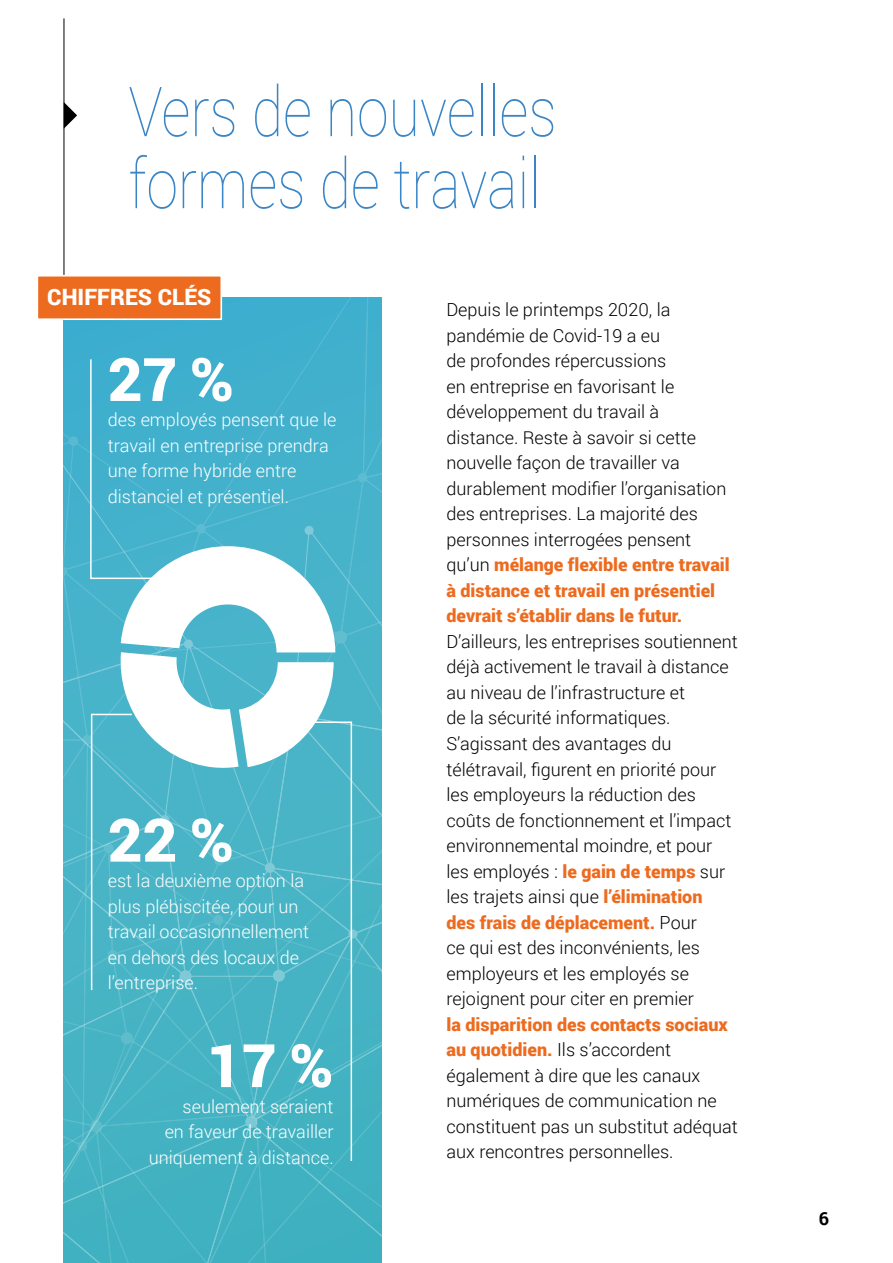
<style>
.page{position:relative;width:893px;height:1263px;background:#fff}
.page>*{position:absolute;margin:0;border:0;box-sizing:border-box;transform-origin:0 0}
.t1{font:100 69px/72px "Roboto";color:#3a85c6;scale:.83 1}
.t2{font:900 60px "Roboto";color:#fff}
.t3{font:900 22.5px "Roboto";color:#fff}
.t4{font:300 18px/25.5px "Roboto";color:#000}
.t5{font:300 18px/25.5px "Roboto";color:#fff}
.t6{font:700 18px "Roboto";color:#000}
.s1{font-weight:900;color:#ed6b1f}
</style>
<div class="page">
<hr style="left:64px;top:18px;width:1px;height:1245px;background:#000">
<svg style="left:64px;top:102px;width:13px;height:27px"></svg>
<div style="left:37px;top:276px;width:184px;height:43px;background:#ed6b1f"></div>
<div style="left:37px;top:275px;width:185px;height:45px;border:2px solid #fff"></div>
<svg style="left:64px;top:297px;width:318px;height:966px;background:#59b9ca"></svg>
<h1 class="t1" style="left:128px;top:73px;width:518px">Vers de nouvelles formes de travail</h1>
<p class="t3" style="left:47px;top:281px;width:166px">CHIFFRES CLÉS</p>
<h2 class="t2" style="left:108px;top:337px;width:128px">27 %</h2>
<p class="t5" style="left:108px;top:407px;width:230px">des employés pensent que le travail en entreprise prendra une forme hybride entre distanciel et présentiel.</p>
<h2 class="t2" style="left:108px;top:798px;width:128px">22 %</h2>
<p class="t5" style="left:108px;top:867px;width:203px">est la deuxième option la plus plébiscitée, pour un travail occasionnellement en dehors des locaux de l’entreprise.</p>
<h2 class="t2" style="left:207px;top:1023px;width:128px">17 %</h2>
<p class="t5" style="left:149px;top:1093px;width:186px;text-align:right">seulement seraient<br>en faveur de travailler uniquement à distance.</p>
<p class="t4" style="left:446px;top:297px;width:285px">Depuis le printemps 2020, la pandémie de Covid-19 a eu<br>de profondes répercussions<br>en entreprise en favorisant le développement du travail à distance. Reste à savoir si cette nouvelle façon de travailler va durablement modifier l’organisation des entreprises. La majorité des personnes interrogées pensent qu’un <span class="s1">mélange flexible entre travail à distance et travail en présentiel devrait s’établir dans le futur.</span></p>
<p class="t4" style="left:446px;top:628px;width:293px">D’ailleurs, les entreprises soutiennent déjà activement le travail à distance au niveau de l’infrastructure et<br>de la sécurité informatiques.<br>S’agissant des avantages du télétravail, figurent en priorité pour les employeurs la réduction des coûts de fonctionnement et l’impact environnemental moindre, et pour les employés : <span class="s1">le gain de temps</span> sur les trajets ainsi que <span class="s1">l’élimination<br>des frais de déplacement.</span> Pour<br>ce qui est des inconvénients, les employeurs et les employés se rejoignent pour citer en premier</p>
<p class="t4" style="left:446px;top:1011px;width:293px"><span class="s1">la disparition des contacts sociaux au quotidien.</span> Ils s’accordent également à dire que les canaux numériques de communication ne constituent pas un substitut adéquat aux rencontres personnelles.</p>
<p class="t6" style="left:819px;top:1205px;width:12px">6</p>
</div>
